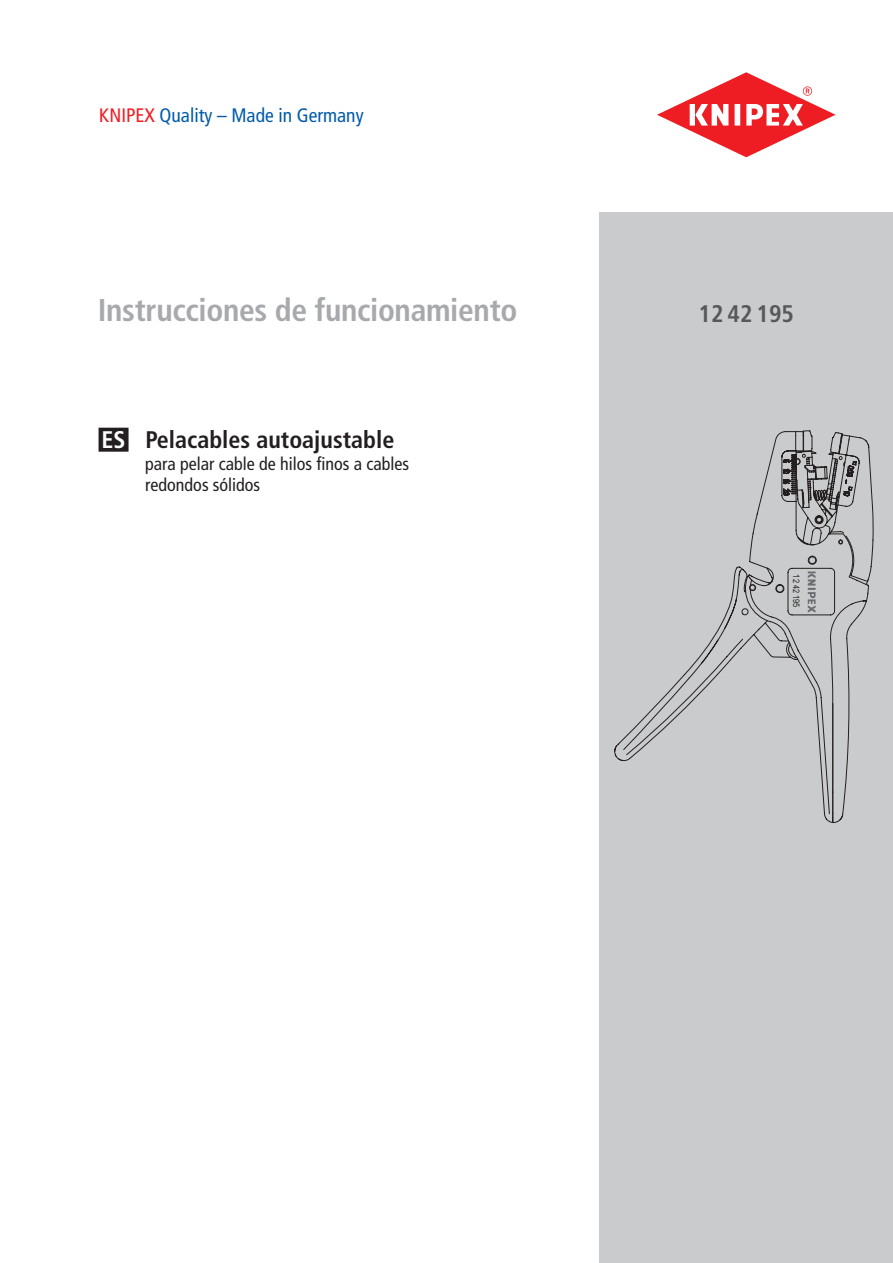
<style>
.page{position:relative;width:893px;height:1263px;background:#fff}
.page>*{position:absolute;margin:0;border:0;box-sizing:border-box;transform-origin:0 0}
.t1{font:700 condensed 31.5px "Frutiger LT Com";letter-spacing:-.01em;color:#a8a9ad}
.t2{font:700 condensed 24px "Frutiger LT Com";color:#231f20}
.t3{font:700 condensed 24px "Frutiger LT Com";color:#57585a}
.t4{font:condensed 19.5px "Frutiger LT Com";color:#015aaa}
.t5{font:condensed 18px/21.6px "Frutiger LT Com";color:#231f20}
.t6{font:9px "Arial Narrow";color:#231f20}
.s1{color:#ee1d23}
.s2{color:#fff}
</style>
<div class="page">
<svg style="left:657px;top:72px;width:179px;height:85px"></svg>
<div style="left:600px;top:213px;width:293px;height:1050px;background:#cacbcc"></div>
<div style="left:99px;top:428px;width:30px;height:24px;background:#231f20"></div>
<svg style="left:623px;top:435px;width:251px;height:388px"></svg>
<svg style="left:614px;top:430px;width:232px;height:331px"></svg>
<svg style="left:808px;top:571px;width:8px;height:42px"></svg>
<p class="t4" style="left:99px;top:104px;width:266px"><span class="s1">KNIPEX</span> Quality – Made in Germany</p>
<h1 class="t1" style="left:98px;top:292px;width:421px">Instrucciones de funcionamiento</h1>
<h2 class="t3" style="left:699px;top:299px;width:97px">12 42 195</h2>
<h2 class="t2" style="left:102px;top:425px;width:294px"><span class="s2">ES</span> Pelacables autoajustable</h2>
<p class="t5" style="left:145px;top:453px;width:265px">para pelar cable de hilos finos a cables redondos sólidos</p>
<p class="t6" style="left:803px;top:574px;width:34px;rotate:90deg">12 42 195</p>
</div>
